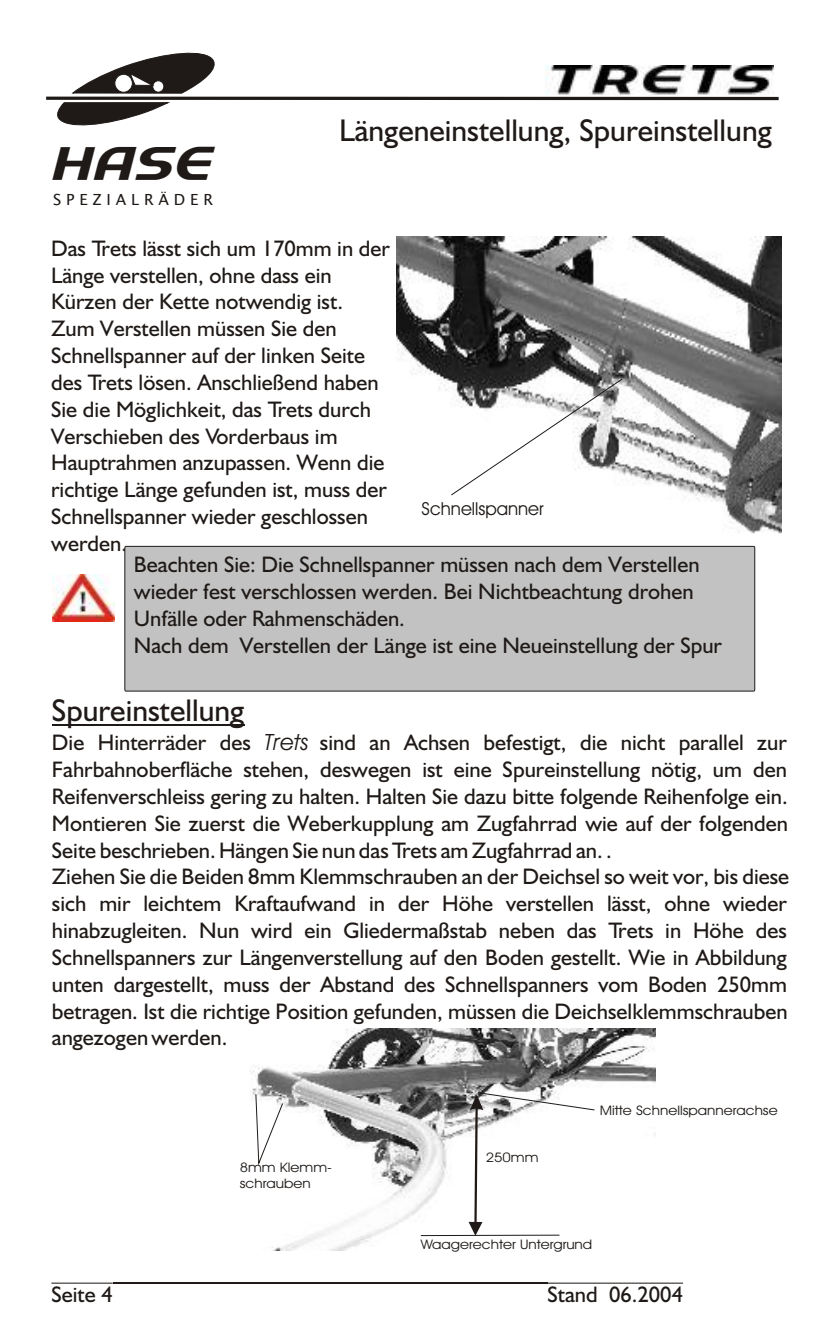
<style>
.page{position:relative;width:831px;height:1341px;background:#fff}
.page>*{position:absolute;margin:0;border:0;box-sizing:border-box;transform-origin:0 0}
.t1{font:51.98px "Quick Express";color:#1f1a17;scale:.72 1}
.t2{font:31.5px "Gill Sans";color:#1f1a17}
.t3{font:22.5px/26.8px "Gill Sans";color:#1f1a17}
.t4{font:18px "Avant Garde Bk BT";color:#1f1a17}
.t5{font:15.3px "Lucida Sans";color:#1f1a17}
.t6{font:13.28px/15.8px "Avant Garde Bk BT";color:#1f1a17;scale:1.12 1}
.s1{font-size:51.75px}
.s2{font-size:52.2px}
.s3{color:#d9261c}
.s4{font-family:"Avant Garde Bk BT";font-style:italic}
</style>
<div class="page">
<img style="left:545px;top:65px;width:228px;height:30px">
<svg style="left:57px;top:102px;width:113px;height:24px"></svg>
<svg style="left:72px;top:52px;width:143px;height:42px"></svg>
<hr style="left:46px;top:97px;width:732px;height:3px;background:#1f1a17">
<hr style="left:52px;top:724px;width:192px;height:1px;background:#1f1a17">
<img style="left:250px;top:1028px;width:405px;height:222px">
<svg style="left:420px;top:1092px;width:175px;height:144px"></svg>
<svg style="left:255px;top:1094px;width:28px;height:72px"></svg>
<img style="left:396px;top:237px;width:384px;height:330px">
<svg style="left:450px;top:378px;width:172px;height:118px"></svg>
<img style="left:53px;top:574px;width:61px;height:48px">
<div style="left:124px;top:546px;width:630px;height:145px;background:#c2c2c2;border:1px solid #1f1a17"></div>
<hr style="left:51px;top:1283px;width:62px;height:1px;background:#1f1a17">
<hr style="left:547px;top:1283px;width:135px;height:1px;background:#1f1a17">
<hr style="left:113px;top:1283px;width:434px;height:1px;background:#1f1a17">
<h1 class="t1" style="left:55px;top:138px;width:224px"><span class="s1">H</span>AS<span class="s2">E</span></h1>
<p class="t5" style="left:53px;top:193px;width:161px">S P E Z I A L R Ä D E R</p>
<h2 class="t2" style="left:339px;top:117px;width:434px">Längeneinstellung, Spureinstellung</h2>
<p class="t3" style="left:51px;top:237px;width:340px">Das Trets lässt sich um 170mm in der<br>Länge verstellen, ohne dass ein<br>Kürzen der Kette notwendig ist.<br>Zum Verstellen müssen Sie den<br>Schnellspanner auf der linken Seite des Trets lösen. Anschließend haben<br>Sie die Möglichkeit, das Trets durch<br>Verschieben des Vorderbaus im<br>Hauptrahmen anzupassen. Wenn die richtige Länge gefunden ist, muss der<br>Schnellspanner wieder geschlossen werden.</p>
<p class="t3" style="left:132px;top:553px;width:591px"><span class="s3">:</span> Beachten Sie: Die Schnellspanner müssen nach dem Verstellen wieder fest verschlossen werden. Bei Nichtbeachtung drohen Unfälle oder Rahmenschäden.<br>Nach dem Verstellen der Länge ist eine Neueinstellung der Spur</p>
<p class="t4" style="left:421px;top:501px;width:123px">Schnellspanner</p>
<h2 class="t2" style="left:52px;top:697px;width:194px">Spureinstellung</h2>
<p class="t3" style="left:52px;top:731px;width:738px">Die Hinterräder des <span class="s4">Trets</span> sind an Achsen befestigt, die nicht parallel zur Fahrbahnoberfläche stehen, deswegen ist eine Spureinstellung nötig, um den Reifenverschleiss gering zu halten. Halten Sie dazu bitte folgende Reihenfolge ein.<br>Montieren Sie zuerst die Weberkupplung am Zugfahrrad wie auf der folgenden Seite beschrieben. Hängen Sie nun das Trets am Zugfahrrad an. .<br>Ziehen Sie die Beiden 8mm Klemmschrauben an der Deichsel so weit vor, bis diese sich mir leichtem Kraftaufwand in der Höhe verstellen lässt, ohne wieder hinabzugleiten. Nun wird ein Gliedermaßstab neben das Trets in Höhe des Schnellspanners zur Längenverstellung auf den Boden gestellt. Wie in Abbildung unten dargestellt, muss der Abstand des Schnellspanners vom Boden 250mm betragen. Ist die richtige Position gefunden, müssen die Deichselklemmschrauben angezogen werden.</p>
<p class="t6" style="left:240px;top:1161px;width:84px">8mm Klemm&shy;schrauben</p>
<p class="t6" style="left:485px;top:1151px;width:49px">250mm</p>
<p class="t6" style="left:599px;top:1104px;width:160px">Mitte Schnellspannerachse</p>
<p class="t6" style="left:420px;top:1237px;width:154px">Waagerechter Untergrund</p>
<p class="t3" style="left:51px;top:1282px;width:63px">Seite 4</p>
<p class="t3" style="left:547px;top:1282px;width:137px">Stand 06.2004</p>
</div>
